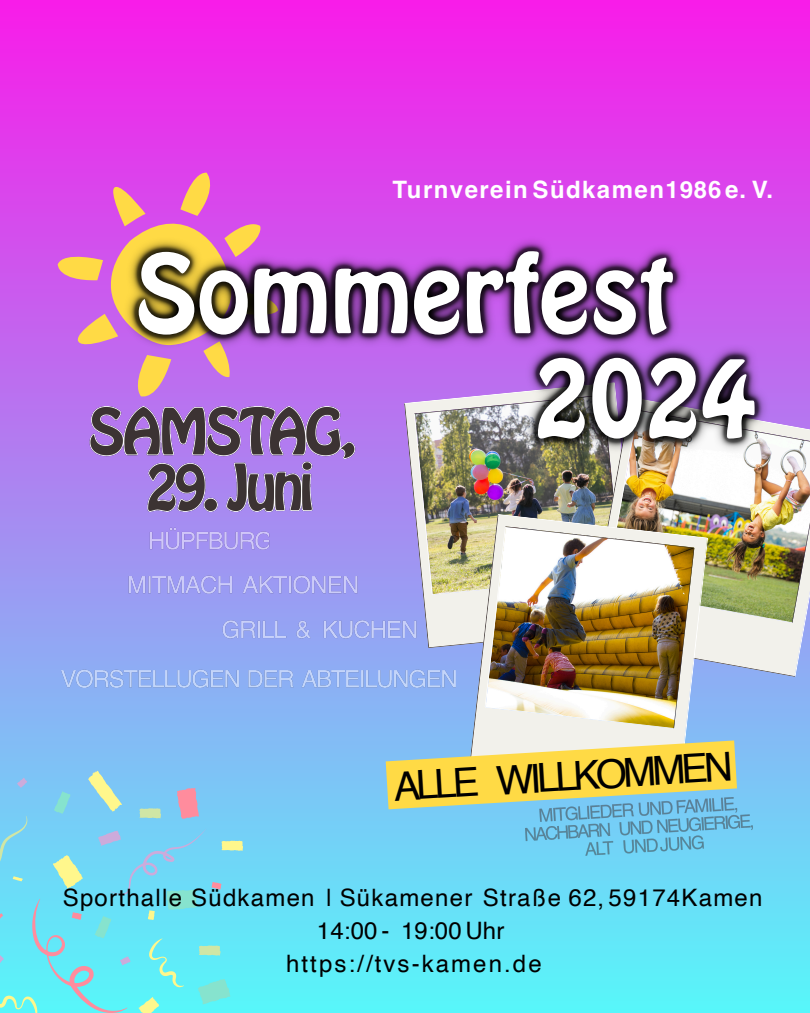
<style>
.page{position:relative;width:810px;height:1013px;background:#fff}
.page>*{position:absolute;margin:0;border:0;box-sizing:border-box;transform-origin:0 0}
.t1{font:96px "Hobo Std";color:#fff}
.t2{font:40px "Helvetica";color:#000}
.t3{font:24px "Helvetica";letter-spacing:.05em;color:#000}
.t4{font:700 24px "Helvetica";letter-spacing:.06em;color:#fff}
.t5{font:24px "Helvetica";letter-spacing:.085em;color:#000}
.t6{font:24px "Helvetica";letter-spacing:.005em;color:#000}
</style>
<div class="page">
<div style="left:0;top:0;width:810px;height:1013px;background:linear-gradient(to bottom,#f81be7,#57f7f8)"></div>
<img style="left:404px;top:382px;width:183px;height:245px">
<img style="left:605px;top:397px;width:205px;height:280px">
<svg style="left:470px;top:514px;width:15px;height:226px;background:#cbcfc9"></svg>
<img style="left:485px;top:514px;width:223px;height:226px">
<svg style="left:57px;top:172px;width:221px;height:230px;background:#d46fd0"></svg>
<svg style="left:0;top:770px;width:243px;height:242px;background:#75daef"></svg>
<img style="left:62px;top:407px;width:394px;height:281px">
<img style="left:525px;top:797px;width:227px;height:58px">
<svg style="left:386px;top:740px;width:351px;height:69px;background:#dfd578"></svg>
<img style="left:124px;top:236px;width:563px;height:114px">
<img style="left:523px;top:343px;width:247px;height:110px">
<p class="t4" style="left:393px;top:180px;width:382px">Turnverein Südkamen1986 e. V.</p>
<p class="t1" style="left:136px;top:251px;width:540px">SOMMERFEST</p>
<p class="t1" style="left:534px;top:355px;width:224px">2024</p>
<p class="t2" style="left:393px;top:769px;width:341px;rotate:-3deg">ALLE WILLKOMMEN</p>
<p class="t3" style="left:63px;top:888px;width:701px">Sporthalle Südkamen | Sükamener Straße 62, 59174Kamen</p>
<p class="t6" style="left:317px;top:921px;width:189px">14:00 - 19:00 Uhr</p>
<p class="t5" style="left:286px;top:954px;width:257px">https://tvs-kamen.de</p>
</div>
